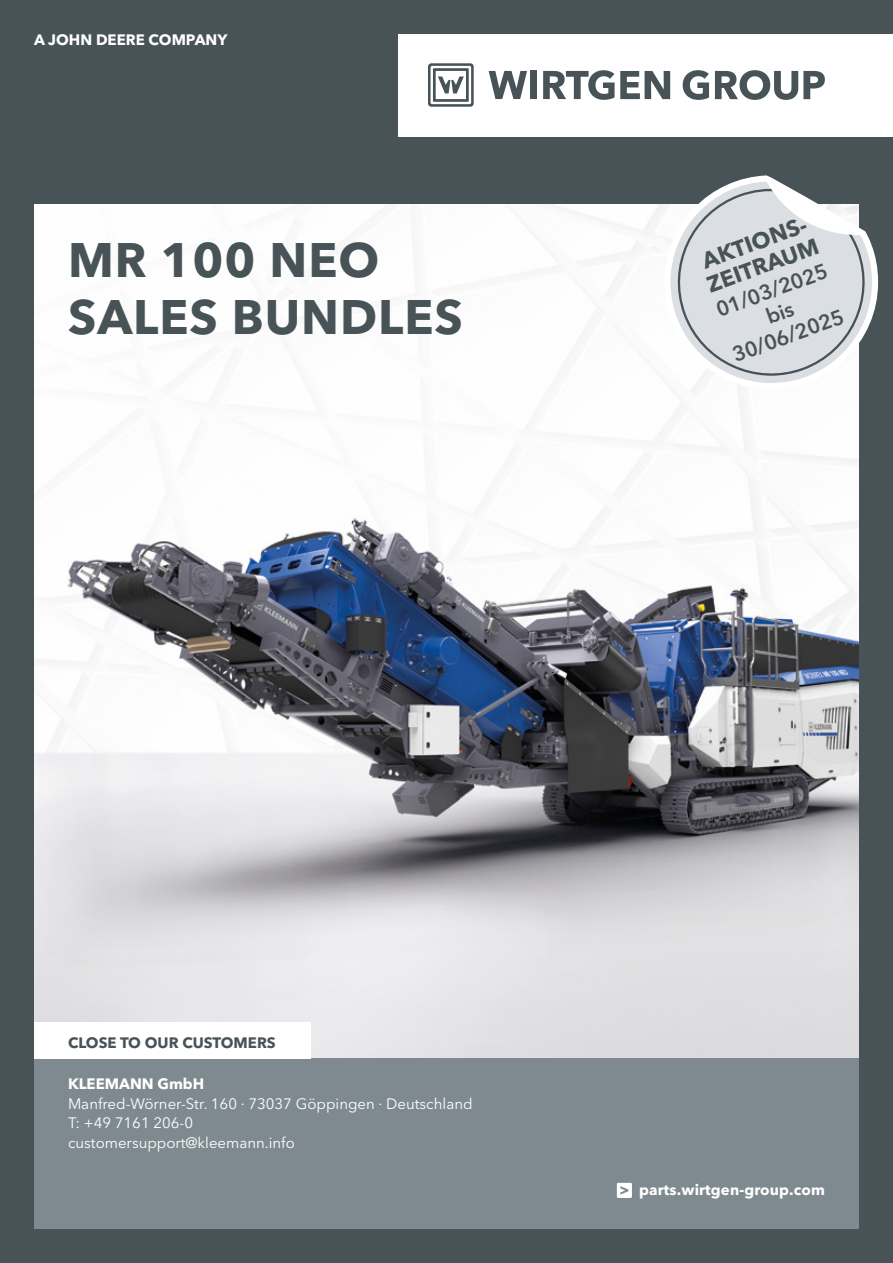
<style>
.page{position:relative;width:893px;height:1263px;background:#485358}
.page>*{position:absolute;margin:0;border:0;box-sizing:border-box;transform-origin:0 0}
.t1{font:700 48px/57px "Avenir Next LT Pro";letter-spacing:.02em;color:#485358}
.t2{font:700 22.5px/24px "Avenir Next LT Pro";color:#485358}
.t3{font:600 21px/24px "Avenir Next LT Pro";color:#485358;text-align:center}
.t4{font:15px/19.5px "Avenir Next LT Pro";color:#fff}
.t5{font:700 15px "Avenir Next LT Pro";color:#fff}
.t6{font:700 15px "Avenir Next LT Pro";color:#485358}
</style>
<div class="page">
<img style="left:34px;top:204px;width:825px;height:855px">
<div style="left:34px;top:1059px;width:825px;height:170px;background:#7f8a90"></div>
<div style="left:399px;top:34px;width:494px;height:102px;background:#fff"></div>
<svg style="left:683px;top:70px;width:26px;height:30px"></svg>
<svg style="left:715px;top:70px;width:110px;height:30px"></svg>
<svg style="left:489px;top:71px;width:38px;height:28px"></svg>
<div style="left:530px;top:71px;width:7px;height:28px;background:#485358"></div>
<svg style="left:543px;top:70px;width:127px;height:30px"></svg>
<svg style="left:428px;top:63px;width:46px;height:44px"></svg>
<div style="left:34px;top:1023px;width:276px;height:36px;background:#fff"></div>
<svg style="left:617px;top:1183px;width:15px;height:15px"></svg>
<svg style="left:664px;top:175px;width:214px;height:214px"></svg>
<svg style="left:666px;top:178px;width:211px;height:208px;background:#ccd0d3"></svg>
<p class="t5" style="left:34px;top:31px;width:195px">A JOHN DEERE COMPANY</p>
<h1 class="t1" style="left:68px;top:231px;width:396px">MR 100 NEO<br>SALES BUNDLES</h1>
<h2 class="t2" style="left:695px;top:251px;width:119px;rotate:-20deg">AKTIONS-<br>ZEITRAUM</h2>
<h3 class="t3" style="left:713px;top:299px;width:118px;rotate:-20deg">01/03/2025 bis<br>30/06/2025</h3>
<p class="t6" style="left:68px;top:1033px;width:209px">CLOSE TO OUR CUSTOMERS</p>
<p class="t5" style="left:68px;top:1075px;width:138px">KLEEMANN GmbH</p>
<p class="t4" style="left:68px;top:1094px;width:406px">Manfred-Wörner-Str. 160 · 73037 Göppingen · Deutschland<br>T: +49 7161 206-0<br>customersupport@kleemann.info</p>
<p class="t5" style="left:639px;top:1180px;width:187px">parts.wirtgen-group.com</p>
</div>
